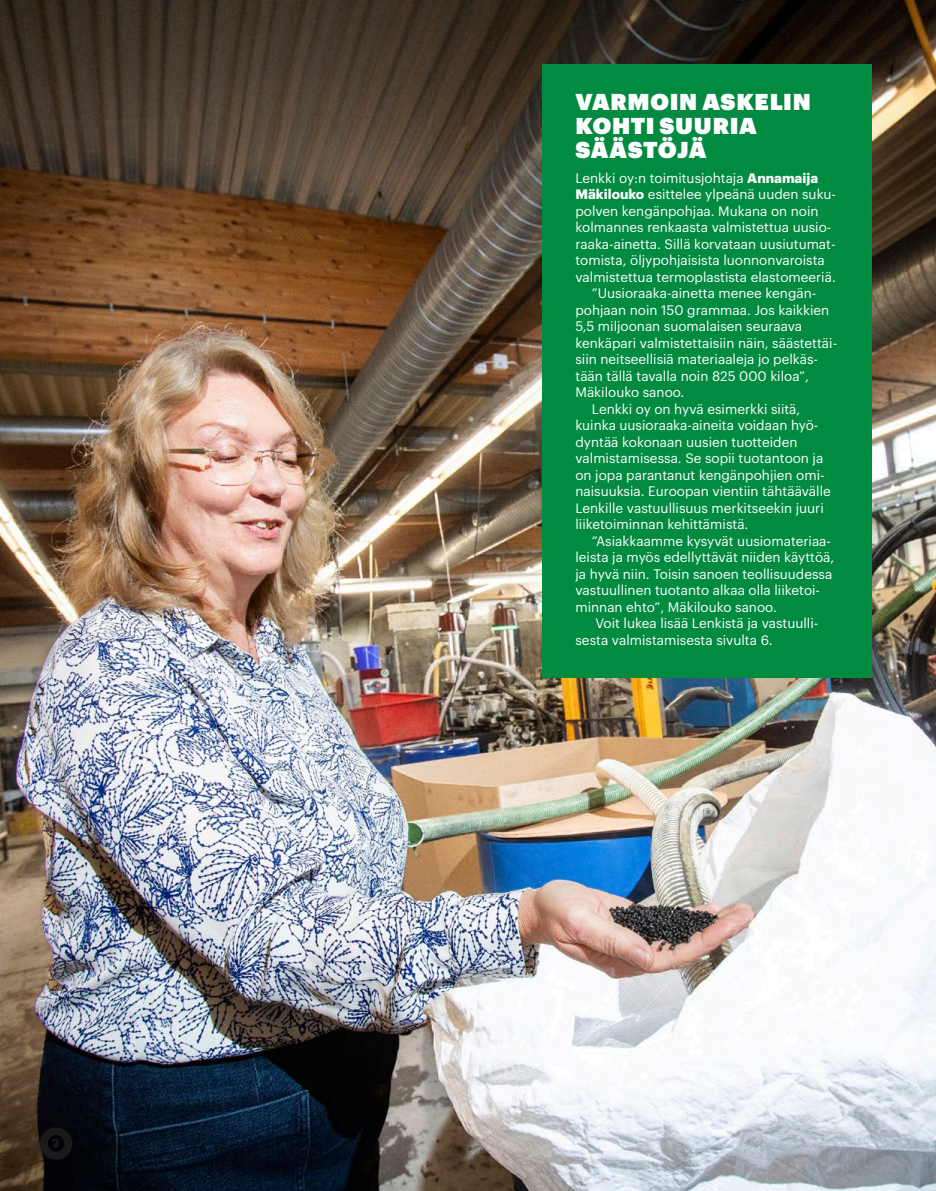
<style>
.page{position:relative;width:936px;height:1191px;background:#fff}
.page>*{position:absolute;margin:0;border:0;box-sizing:border-box;transform-origin:0 0}
.t1{font:22.5px/24px "Graphik Super";letter-spacing:.025em;color:#fff}
.t2{font:13.5px "Graphik";color:#fff}
.t3{font:700 11.4px "Graphik";color:#1a1a19}
.s1{font-weight:700}
</style>
<div class="page">
<img style="left:0;top:0;width:935px;height:1191px">
<div style="left:542px;top:65px;width:330px;height:613px;background:#008b40"></div>
<svg style="left:40px;top:1127px;width:32px;height:32px"></svg>
<p class="t3" style="left:53px;top:1134px;width:9px">2</p>
<h1 class="t1" style="left:575px;top:87px;width:237px">VARMOIN ASKELIN<br>KOHTI SUURIA<br>SÄÄSTÖJÄ</h1>
<p class="t2" style="left:575px;top:168px;width:244px">Lenkki oy:n toimitusjohtaja <span class="s1">Annamaija</span></p>
<p class="t2" style="left:575px;top:184px;width:262px"><span class="s1">Mäkilouko</span> esittelee ylpeänä uuden suku-</p>
<p class="t2" style="left:575px;top:201px;width:245px">polven kengänpohjaa. Mukana on noin</p>
<p class="t2" style="left:575px;top:217px;width:257px">kolmannes renkaasta valmistettua uusio-</p>
<p class="t2" style="left:575px;top:234px;width:261px">raaka-ainetta. Sillä korvataan uusiutumat-</p>
<p class="t2" style="left:575px;top:250px;width:251px">tomista, öljypohjaisista luonnonvaroista</p>
<p class="t2" style="left:575px;top:267px;width:262px">valmistettua termoplastista elastomeeriä.</p>
<p class="t2" style="left:592px;top:283px;width:226px">”Uusioraaka-ainetta menee kengän-</p>
<p class="t2" style="left:575px;top:300px;width:255px">pohjaan noin 150 grammaa. Jos kaikkien</p>
<p class="t2" style="left:575px;top:316px;width:228px">5,5 miljoonan suomalaisen seuraava</p>
<p class="t2" style="left:575px;top:333px;width:263px">kenkäpari valmistettaisiin näin, säästettäi-</p>
<p class="t2" style="left:575px;top:349px;width:244px">siin neitseellisiä materiaaleja jo pelkäs-</p>
<p class="t2" style="left:575px;top:366px;width:235px">tään tällä tavalla noin 825 000 kiloa”,</p>
<p class="t2" style="left:575px;top:382px;width:110px">Mäkilouko sanoo.</p>
<p class="t2" style="left:592px;top:399px;width:210px">Lenkki oy on hyvä esimerkki siitä,</p>
<p class="t2" style="left:575px;top:415px;width:244px">kuinka uusioraaka-aineita voidaan hyö-</p>
<p class="t2" style="left:575px;top:432px;width:223px">dyntää kokonaan uusien tuotteiden</p>
<p class="t2" style="left:575px;top:448px;width:249px">valmistamisessa. Se sopii tuotantoon ja</p>
<p class="t2" style="left:575px;top:465px;width:251px">on jopa parantanut kengänpohjien omi-</p>
<p class="t2" style="left:575px;top:481px;width:257px">naisuuksia. Euroopan vientiin tähtäävälle</p>
<p class="t2" style="left:575px;top:498px;width:250px">Lenkille vastuullisuus merkitseekin juuri</p>
<p class="t2" style="left:575px;top:514px;width:174px">liiketoiminnan kehittämistä.</p>
<p class="t2" style="left:592px;top:531px;width:241px">”Asiakkaamme kysyvät uusiomateriaa-</p>
<p class="t2" style="left:575px;top:547px;width:260px">leista ja myös edellyttävät niiden käyttöä,</p>
<p class="t2" style="left:575px;top:564px;width:258px">ja hyvä niin. Toisin sanoen teollisuudessa</p>
<p class="t2" style="left:575px;top:580px;width:246px">vastuullinen tuotanto alkaa olla liiketoi-</p>
<p class="t2" style="left:575px;top:597px;width:203px">minnan ehto”, Mäkilouko sanoo.</p>
<p class="t2" style="left:595px;top:613px;width:224px">Voit lukea lisää Lenkistä ja vastuulli-</p>
<p class="t2" style="left:575px;top:630px;width:198px">sesta valmistamisesta sivulta 6.</p>
</div>
